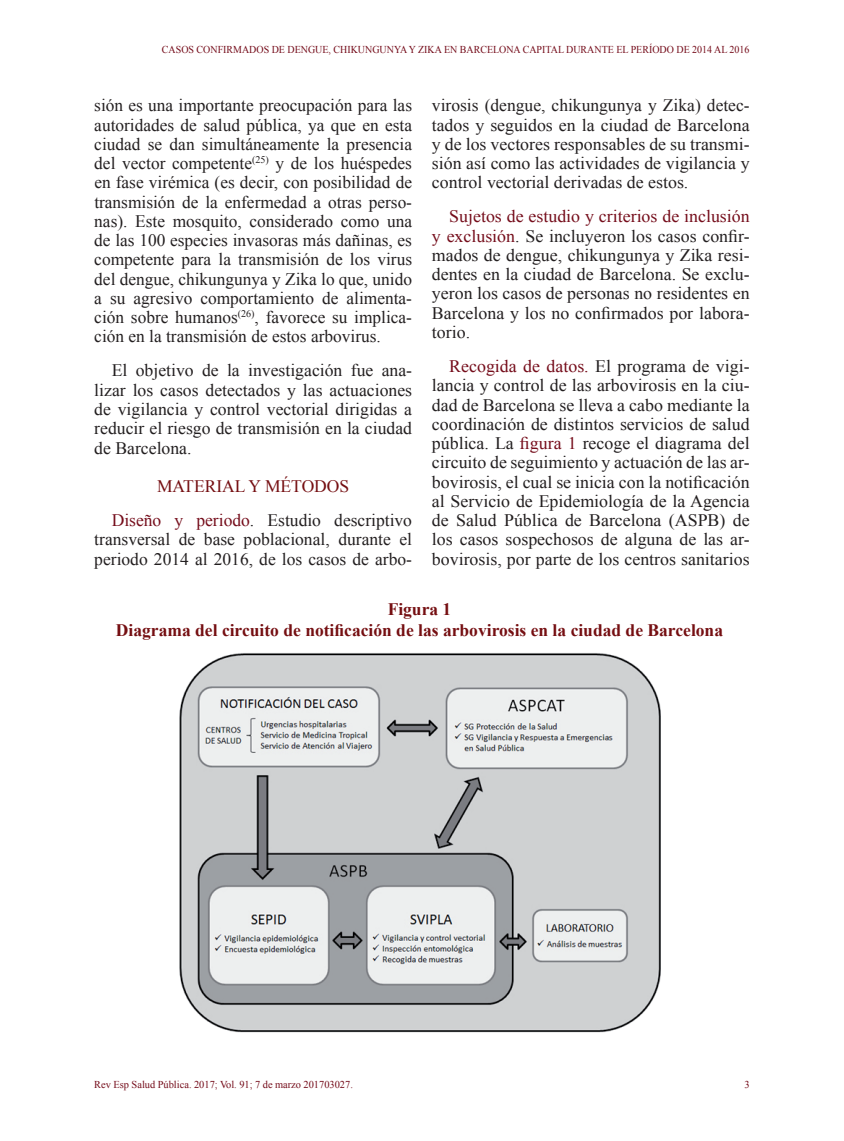
<style>
.page{position:relative;width:844px;height:1141px;background:#fff}
.page>*{position:absolute;margin:0;border:0;box-sizing:border-box;transform-origin:0 0}
.t1{font:17.5px/19.2px "Times New Roman";color:#231f20;text-align:justify}
.t2{font:700 17.5px/21px "Times New Roman";color:#750f12;text-align:center}
.t3{font:10.5px "Times New Roman";color:#750d1b;scale:.95 1}
.t4{font:10.5px "Times New Roman";color:#750d1b}
.s1{color:#750d1b}
.s2{color:#750f12}
</style>
<div class="page">
<img style="left:179px;top:653px;width:482px;height:380px">
<p class="t3" style="left:162px;top:43px;width:620px">CASOS CONFIRMADOS DE DENGUE, CHIKUNGUNYA Y ZIKA EN BARCELONA CAPITAL DURANTE EL PERÍODO DE 2014 AL 2016</p>
<p class="t1" style="left:432px;top:96px;width:319px">virosis (dengue, chikungunya y Zika) detec&shy;tados y seguidos en la ciudad de Barcelona y de los vectores responsables de su transmi&shy;sión así como las actividades de vigilancia y control vectorial derivadas de estos.</p>
<p class="t1" style="left:432px;top:207px;width:319px;text-indent:17px"><span class="s1">Sujetos de estudio y criterios de inclusión y exclusión</span>. Se incluyeron los casos confir&shy;mados de dengue, chikungunya y Zika resi&shy;dentes en la ciudad de Barcelona. Se exclu&shy;yeron los casos de personas no residentes en Barcelona y los no confirmados por labora&shy;torio.</p>
<p class="t1" style="left:432px;top:356px;width:319px;text-indent:17px"><span class="s1">Recogida de datos.</span> El programa de vigi&shy;lancia y control de las arbovirosis en la ciu&shy;dad de Barcelona se lleva a cabo mediante la coordinación de distintos servicios de salud pública. La <span class="s1">figura 1</span> recoge el diagrama del circuito de seguimiento y actuación de las ar&shy;bovirosis, el cual se inicia con la notificación al Servicio de Epidemiología de la Agencia de Salud Pública de Barcelona (ASPB) de los casos sospechosos de alguna de las ar&shy;bovirosis, por parte de los centros sanitarios</p>
<p class="t2" style="left:116px;top:598px;width:608px">Figura 1<br>Diagrama del circuito de notificación de las arbovirosis en la ciudad de Barcelona</p>
<p class="t1" style="left:94px;top:96px;width:319px">sión es una importante preocupación para las autoridades de salud pública, ya que en esta ciudad se dan simultáneamente la presencia del vector competente<sup>(25)</sup> y de los huéspedes en fase virémica (es decir, con posibilidad de transmisión de la enfermedad a otras perso&shy;nas). Este mosquito, considerado como una de las 100 especies invasoras más dañinas, es competente para la transmisión de los virus del dengue, chikungunya y Zika lo que, unido a su agresivo comportamiento de alimenta&shy;ción sobre humanos<sup>(26)</sup>, favorece su implica&shy;ción en la transmisión de estos arbovirus.</p>
<p class="t1" style="left:94px;top:361px;width:319px;text-indent:17px">El objetivo de la investigación fue ana&shy;lizar los casos detectados y las actuaciones de vigilancia y control vectorial dirigidas a reducir el riesgo de transmisión en la ciudad de Barcelona.</p>
<p class="t1" style="left:112px;top:469px;width:302px;line-height:34.1px;text-indent:45px"><span class="s2">MATERIAL Y MÉTODOS<br></span><span class="s1">Diseño y periodo</span>. Estudio descriptivo</p>
<p class="t1" style="left:94px;top:530px;width:319px">transversal de base poblacional, durante el periodo 2014 al 2016, de los casos de arbo-</p>
<p class="t4" style="left:94px;top:1077px;width:260px">Rev Esp Salud Pública. 2017; Vol. 91; 7 de marzo 201703027.</p>
<p class="t4" style="left:744px;top:1077px;width:7px">3</p>
</div>
